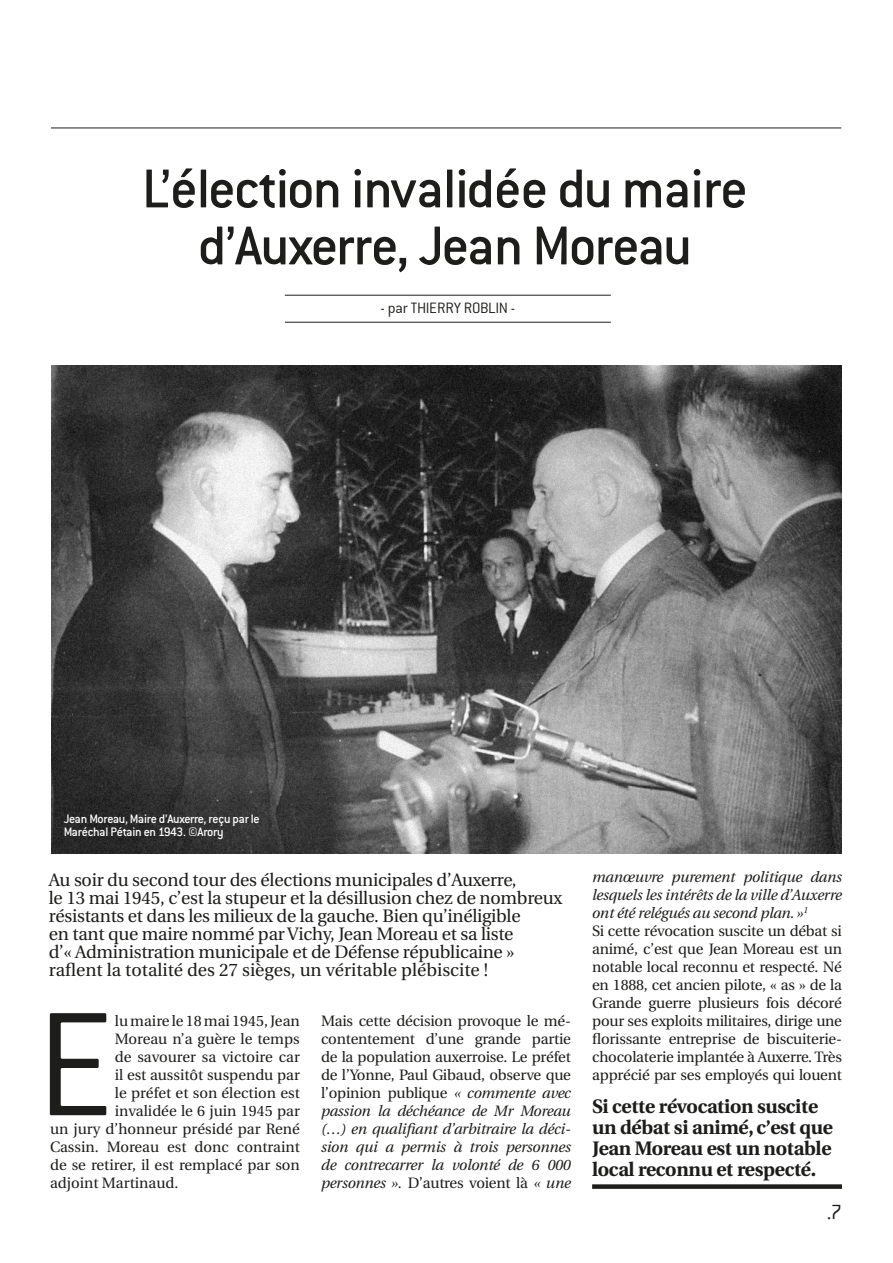
<style>
.page{position:relative;width:893px;height:1263px;background:#fff}
.page>*{position:absolute;margin:0;border:0;box-sizing:border-box;transform-origin:0 0}
.t1{font:500 60px/57px "Conduit ITC";letter-spacing:-.025em;color:#1d1d1b;text-align:center}
.t2{font:300 22.5px "Conduit ITC";color:#1d1d1b}
.t3{font:700 19.5px/21px "Utopia";letter-spacing:-.015em;color:#1d1d1b}
.t4{font:18px/18px "Utopia";letter-spacing:-.015em;color:#1d1d1b}
.t5{font:300 16.5px "Conduit ITC";letter-spacing:-.015em;color:#1d1d1b}
.t6{font:15px/18px "Utopia";letter-spacing:-.015em;color:#1d1d1b;text-align:justify}
.t7{font:500 13.5px/13.5px "Conduit ITC";letter-spacing:-.025em;color:#fff}
.s1{font-style:italic}
</style>
<div class="page">
<hr style="left:51px;top:128px;width:790px;height:1px;background:#1d1d1b">
<hr style="left:285px;top:295px;width:326px;height:1px;background:#1d1d1b">
<hr style="left:285px;top:322px;width:326px;height:1px;background:#1d1d1b">
<img style="left:51px;top:366px;width:791px;height:488px">
<div style="left:592px;top:1184px;width:250px;height:5px;background:#1d1d1b"></div>
<svg style="left:50px;top:1013px;width:56px;height:102px"></svg>
<h1 class="t1" style="left:142px;top:160px;width:607px">L’élection invalidée du maire d’Auxerre, Jean Moreau</h1>
<p class="t5" style="left:381px;top:299px;width:136px">- PAR THIERRY ROBLIN -</p>
<p class="t7" style="left:64px;top:811px;width:197px">Jean Moreau, Maire d’Auxerre, reçu par le<br>Maréchal Pétain en 1943. ©Arory</p>
<p class="t4" style="left:49px;top:871px;width:515px">Au soir du second tour des élections municipales d’Auxerre,<br>le 13 mai 1945, c’est la stupeur et la désillusion chez de nombreux résistants et dans les milieux de la gauche. Bien qu’inéligible<br>en tant que maire nommé par Vichy, Jean Moreau et sa liste<br>d’« Administration municipale et de Défense républicaine » raflent la totalité des 27 sièges, un véritable plébiscite !</p>
<p class="t6" style="left:115px;top:1012px;width:186px">lu maire le 18 mai 1945, Jean</p>
<p class="t6" style="left:115px;top:1030px;width:186px">Moreau n’a guère le temps</p>
<p class="t6" style="left:115px;top:1048px;width:187px">de savourer sa victoire car</p>
<p class="t6" style="left:115px;top:1066px;width:187px">il est aussitôt suspendu par</p>
<p class="t6" style="left:115px;top:1084px;width:187px">le préfet et son élection est</p>
<p class="t6" style="left:115px;top:1102px;width:187px">invalidée le 6 juin 1945 par</p>
<p class="t6" style="left:50px;top:1120px;width:251px">un jury d’honneur présidé par René</p>
<p class="t6" style="left:50px;top:1138px;width:251px">Cassin. Moreau est donc contraint</p>
<p class="t6" style="left:50px;top:1156px;width:251px">de se retirer, il est remplacé par son</p>
<p class="t6" style="left:50px;top:1174px;width:130px">adjoint Martinaud.</p>
<p class="t6" style="left:321px;top:1012px;width:251px">Mais cette décision provoque le mé&shy;contentement d’une grande partie de la population auxerroise. Le préfet de l’Yonne, Paul Gibaud, observe que l’opinion publique <span class="s1">« commente avec passion la déchéance de Mr Moreau (…) en qualifiant d’arbitraire la déci&shy;sion qui a permis à trois personnes de contrecarrer la volonté de 6 000 personnes ».</span> D’autres voient là <span class="s1">« une</span></p>
<p class="t6" style="left:592px;top:868px;width:251px;text-align:left"><span class="s1">manœuvre purement politique dans lesquels les intérêts de la ville d’Auxerre ont été relégués au second plan. »</span><sup>1<br></sup>Si cette révocation suscite un débat si animé, c’est que Jean Moreau est un notable local reconnu et respecté. Né en 1888, cet ancien pilote, « as » de la Grande guerre plusieurs fois décoré pour ses exploits militaires, dirige une florissante entreprise de biscuiterie&shy;chocolaterie implantée à Auxerre. Très apprécié par ses employés qui louent</p>
<h3 class="t3" style="left:592px;top:1096px;width:242px">Si cette révocation suscite un débat si animé, c’est que<br>Jean Moreau est un notable local reconnu et respecté.</h3>
<h2 class="t2" style="left:827px;top:1199px;width:17px">.7</h2>
</div>
